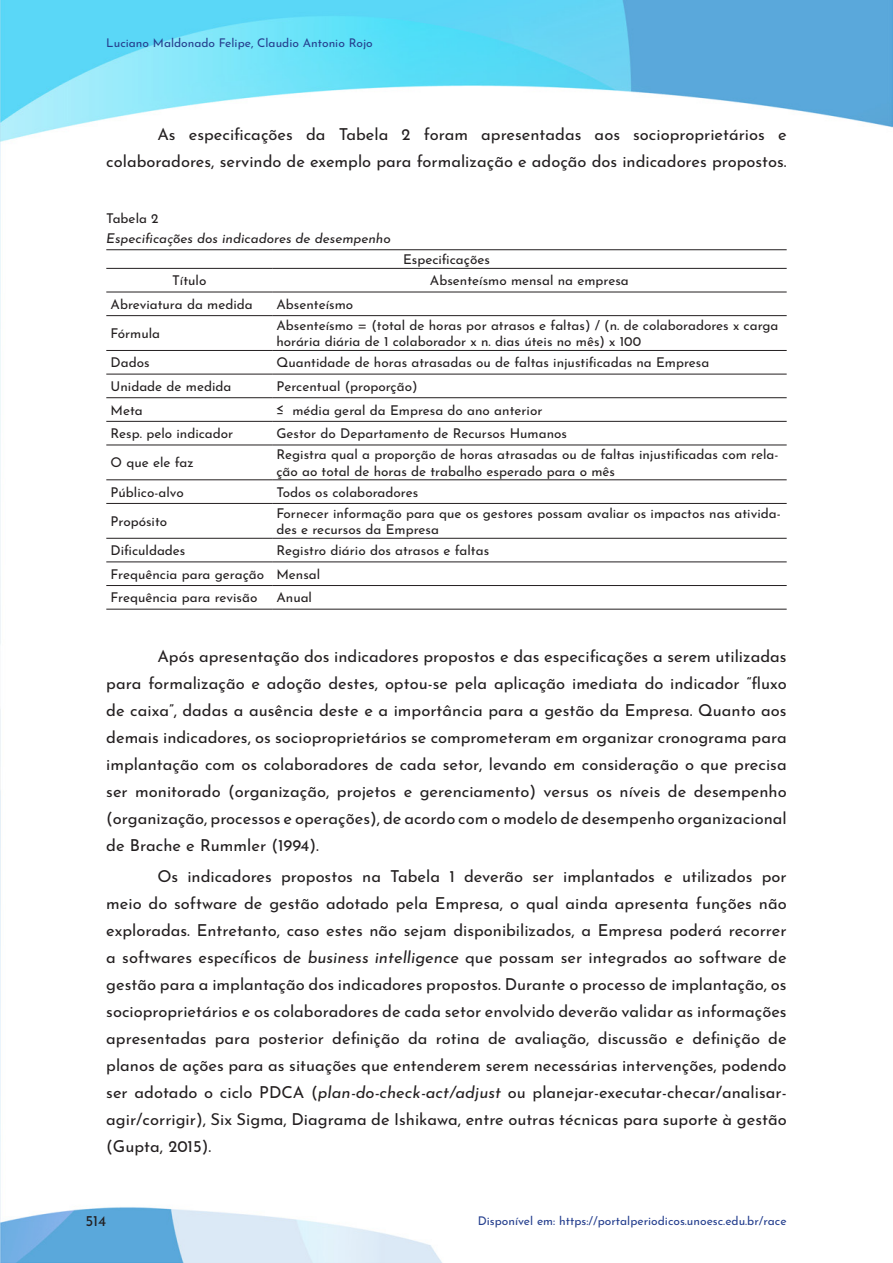
<style>
.page{position:relative;width:893px;height:1263px;background:#fff}
.page>*{position:absolute;margin:0;border:0;box-sizing:border-box;transform-origin:0 0}
.Texto{font:16.5px/27px "Josefin Sans";color:#231f20;text-align:justify}
.t1{font:15px "Josefin Sans";color:#231f20}
.quadros__tabelas_e_a{font:13.5px/16.2px "Josefin Sans";color:#231f20}
.legendas_quadros__ta{font:italic 13.5px "Josefin Sans";color:#231f20}
.legendas_quadros__ta-2{font:13.5px "Josefin Sans";color:#231f20}
.t2{font:12px "Josefin Sans";color:#253f8e}
.s1{font-style:italic}
</style>
<div class="page">
<img style="left:0;top:0;width:893px;height:1262px">
<hr style="left:106px;top:249px;width:166px;height:1px;background:#231f20">
<hr style="left:272px;top:249px;width:515px;height:1px;background:#231f20">
<hr style="left:106px;top:268px;width:166px;height:1px;background:#231f20">
<hr style="left:272px;top:268px;width:515px;height:1px;background:#231f20">
<hr style="left:106px;top:292px;width:166px;height:1px;background:#231f20">
<hr style="left:272px;top:292px;width:515px;height:1px;background:#231f20">
<hr style="left:106px;top:315px;width:166px;height:1px;background:#231f20">
<hr style="left:272px;top:315px;width:515px;height:1px;background:#231f20">
<hr style="left:106px;top:350px;width:166px;height:1px;background:#231f20">
<hr style="left:272px;top:350px;width:515px;height:1px;background:#231f20">
<hr style="left:106px;top:374px;width:166px;height:1px;background:#231f20">
<hr style="left:272px;top:374px;width:515px;height:1px;background:#231f20">
<hr style="left:106px;top:397px;width:166px;height:1px;background:#231f20">
<hr style="left:272px;top:397px;width:515px;height:1px;background:#231f20">
<hr style="left:106px;top:421px;width:166px;height:1px;background:#231f20">
<hr style="left:272px;top:421px;width:515px;height:1px;background:#231f20">
<hr style="left:106px;top:445px;width:166px;height:1px;background:#231f20">
<hr style="left:272px;top:445px;width:515px;height:1px;background:#231f20">
<hr style="left:106px;top:479px;width:166px;height:1px;background:#231f20">
<hr style="left:272px;top:479px;width:515px;height:1px;background:#231f20">
<hr style="left:106px;top:503px;width:166px;height:1px;background:#231f20">
<hr style="left:272px;top:503px;width:515px;height:1px;background:#231f20">
<hr style="left:106px;top:538px;width:166px;height:1px;background:#231f20">
<hr style="left:272px;top:538px;width:515px;height:1px;background:#231f20">
<hr style="left:106px;top:561px;width:166px;height:1px;background:#231f20">
<hr style="left:272px;top:561px;width:515px;height:1px;background:#231f20">
<hr style="left:106px;top:585px;width:166px;height:1px;background:#231f20">
<hr style="left:272px;top:585px;width:515px;height:1px;background:#231f20">
<hr style="left:106px;top:609px;width:166px;height:1px;background:#231f20">
<hr style="left:272px;top:609px;width:515px;height:1px;background:#231f20">
<p class="t2" style="left:106px;top:33px;width:268px">Luciano Maldonado Felipe, Claudio Antonio Rojo</p>
<p class="Texto" style="left:106px;top:119px;width:682px;text-align:right">As especificações da Tabela 2 foram apresentadas aos socioproprietários e colaboradores, servindo de exemplo para formalização e adoção dos indicadores propostos.</p>
<p class="legendas_quadros__ta-2" style="left:106px;top:207px;width:54px">Tabela 2</p>
<p class="legendas_quadros__ta" style="left:106px;top:227px;width:286px">Especificações dos indicadores de desempenho</p>
<p class="quadros__tabelas_e_a" style="left:403px;top:250px;width:88px">Especificações</p>
<p class="quadros__tabelas_e_a" style="left:172px;top:271px;width:36px">Título</p>
<p class="quadros__tabelas_e_a" style="left:430px;top:271px;width:200px">Absenteísmo mensal na empresa</p>
<p class="quadros__tabelas_e_a" style="left:111px;top:294px;width:144px">Abreviatura da medida</p>
<p class="quadros__tabelas_e_a" style="left:276px;top:294px;width:78px">Absenteísmo</p>
<p class="quadros__tabelas_e_a" style="left:111px;top:324px;width:51px">Fórmula</p>
<p class="quadros__tabelas_e_a" style="left:276px;top:315px;width:504px">Absenteísmo = (total de horas por atrasos e faltas) / (n. de colaboradores x carga horária diária de 1 colaborador x n. dias úteis no mês) x 100</p>
<p class="quadros__tabelas_e_a" style="left:111px;top:353px;width:40px">Dados</p>
<p class="quadros__tabelas_e_a" style="left:276px;top:353px;width:434px">Quantidade de horas atrasadas ou de faltas injustificadas na Empresa</p>
<p class="quadros__tabelas_e_a" style="left:111px;top:376px;width:122px">Unidade de medida</p>
<p class="quadros__tabelas_e_a" style="left:276px;top:376px;width:143px">Percentual (proporção)</p>
<p class="quadros__tabelas_e_a" style="left:111px;top:400px;width:34px">Meta</p>
<p class="quadros__tabelas_e_a" style="left:276px;top:400px;width:268px">≤ média geral da Empresa do ano anterior</p>
<p class="quadros__tabelas_e_a" style="left:111px;top:424px;width:124px">Resp. pelo indicador</p>
<p class="quadros__tabelas_e_a" style="left:276px;top:424px;width:292px">Gestor do Departamento de Recursos Humanos</p>
<p class="quadros__tabelas_e_a" style="left:111px;top:453px;width:85px">O que ele faz</p>
<p class="quadros__tabelas_e_a" style="left:276px;top:445px;width:504px">Registra qual a proporção de horas atrasadas ou de faltas injustificadas com rela&shy;ção ao total de horas de trabalho esperado para o mês</p>
<p class="quadros__tabelas_e_a" style="left:111px;top:482px;width:75px">Público-alvo</p>
<p class="quadros__tabelas_e_a" style="left:276px;top:482px;width:143px">Todos os colaboradores</p>
<p class="quadros__tabelas_e_a" style="left:111px;top:511px;width:58px">Propósito</p>
<p class="quadros__tabelas_e_a" style="left:276px;top:503px;width:506px">Fornecer informação para que os gestores possam avaliar os impactos nas ativida&shy;des e recursos da Empresa</p>
<p class="quadros__tabelas_e_a" style="left:111px;top:541px;width:76px">Dificuldades</p>
<p class="quadros__tabelas_e_a" style="left:276px;top:541px;width:214px">Registro diário dos atrasos e faltas</p>
<p class="quadros__tabelas_e_a" style="left:111px;top:564px;width:155px">Frequência para geração</p>
<p class="quadros__tabelas_e_a" style="left:276px;top:564px;width:45px">Mensal</p>
<p class="quadros__tabelas_e_a" style="left:111px;top:588px;width:148px">Frequência para revisão</p>
<p class="quadros__tabelas_e_a" style="left:276px;top:588px;width:37px">Anual</p>
<p class="Texto" style="left:106px;top:640px;width:682px;text-indent:51px">Após apresentação dos indicadores propostos e das especificações a serem utilizadas para formalização e adoção destes, optou-se pela aplicação imediata do indicador “fluxo de caixa”, dadas a ausência deste e a importância para a gestão da Empresa. Quanto aos demais indicadores, os socioproprietários se comprometeram em organizar cronograma para implantação com os colaboradores de cada setor, levando em consideração o que precisa ser monitorado (organização, projetos e gerenciamento) versus os níveis de desempenho (organização, processos e operações), de acordo com o modelo de desempenho organizacional de Brache e Rummler (1994).</p>
<p class="Texto" style="left:106px;top:861px;width:682px;text-indent:51px">Os indicadores propostos na Tabela 1 deverão ser implantados e utilizados por meio do software de gestão adotado pela Empresa, o qual ainda apresenta funções não exploradas. Entretanto, caso estes não sejam disponibilizados, a Empresa poderá recorrer a softwares específicos de <span class="s1">business intelligence</span> que possam ser integrados ao software de gestão para a implantação dos indicadores propostos. Durante o processo de implantação, os socioproprietários e os colaboradores de cada setor envolvido deverão validar as informações apresentadas para posterior definição da rotina de avaliação, discussão e definição de planos de ações para as situações que entenderem serem necessárias intervenções, podendo ser adotado o ciclo PDCA (<span class="s1">plan-do-check-act/adjust</span> ou planejar-executar-checar/analisar&shy;agir/corrigir), Six Sigma, Diagrama de Ishikawa, entre outras técnicas para suporte à gestão (Gupta, 2015).</p>
<p class="t1" style="left:85px;top:1208px;width:22px">514</p>
<p class="t2" style="left:478px;top:1211px;width:310px">Disponível em: https://portalperiodicos.unoesc.edu.br/race</p>
</div>
